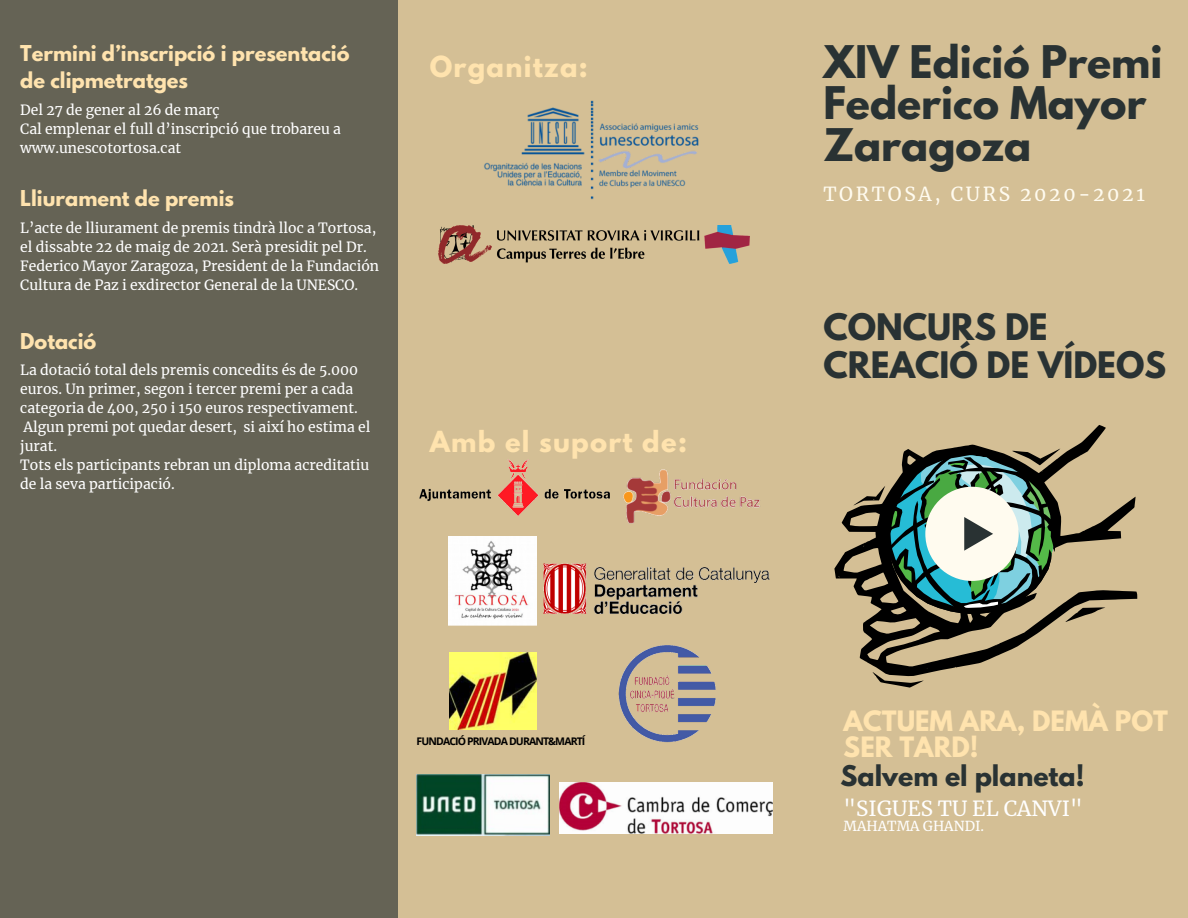
<style>
.page{position:relative;width:1188px;height:918px;background:#d4bf95}
.page>*{position:absolute;margin:0;border:0;box-sizing:border-box;transform-origin:0 0}
.t1{font:700 39.9px/41.7px "League Spartan";color:#293233}
.t2{font:700 32.4px "League Spartan";color:#293233}
.t3{font:700 25.8px "League Spartan";letter-spacing:.05em;color:#ffe3ae}
.t4{font:700 25.2px "League Spartan";color:#293233}
.t5{font:700 24.9px/25.8px "League Spartan";color:#ffe3ae}
.t6{font:20.7px "Merriweather";color:#fff}
.t7{font:700 19.35px/27px "League Spartan";color:#ffe3ae}
.t8{font:19.2px "Merriweather";letter-spacing:.14em;color:#fffbef}
.t9{font:13.95px/19.2px "Merriweather";color:#fff}
.t10{font:13.65px "Merriweather";color:#fff}
.t11{font:700 10.5px "Open Sans";letter-spacing:-.08em;color:#000}
</style>
<div class="page">
<div style="left:0;top:0;width:397px;height:918px;background:#656355"></div>
<img style="left:484px;top:100px;width:215px;height:100px">
<img style="left:419px;top:459px;width:191px;height:56px">
<img style="left:623px;top:469px;width:137px;height:55px">
<img style="left:448px;top:537px;width:88px;height:89px">
<img style="left:543px;top:563px;width:227px;height:51px">
<img style="left:450px;top:653px;width:87px;height:76px">
<img style="left:618px;top:645px;width:98px;height:97px">
<img style="left:416px;top:775px;width:134px;height:60px">
<img style="left:559px;top:783px;width:213px;height:51px">
<svg style="left:834px;top:425px;width:303px;height:262px"></svg>
<svg style="left:886px;top:453px;width:172px;height:161px;background:#6f8c81"></svg>
<img style="left:438px;top:225px;width:312px;height:38px">
<p class="t7" style="left:20px;top:42px;width:331px">Termini d’inscripció i presentació de clipmetratges</p>
<p class="t9" style="left:20px;top:100px;width:201px">Del 27 de gener al 26 de març</p>
<p class="t9" style="left:20px;top:120px;width:322px">Cal emplenar el full d’inscripció que trobareu a www.unescotortosa.cat</p>
<p class="t7" style="left:20px;top:187px;width:215px">Lliurament de premis</p>
<p class="t9" style="left:20px;top:218px;width:360px">L’acte de lliurament de premis tindrà lloc a Tortosa, el dissabte 22 de maig de 2021. Serà presidit pel Dr.<br>Federico Mayor Zaragoza, President de la Fundación Cultura de Paz i exdirector General de la UNESCO.</p>
<p class="t7" style="left:20px;top:330px;width:78px">Dotació</p>
<p class="t9" style="left:20px;top:360px;width:339px">La dotació total dels premis concedits és de 5.000</p>
<p class="t9" style="left:20px;top:379px;width:352px">euros. Un primer, segon i tercer premi per a cada categoria de 400, 250 i 150 euros respectivament.<br>Algun premi pot quedar desert, si així ho estima el jurat.</p>
<p class="t9" style="left:20px;top:456px;width:351px">Tots els participants rebran un diploma acreditatiu de la seva participació.</p>
<p class="t3" style="left:430px;top:54px;width:160px">Organitza:</p>
<p class="t3" style="left:430px;top:429px;width:259px">Amb el suport de:</p>
<p class="t11" style="left:417px;top:734px;width:170px">FUNDACIÓ PRIVADA DURANT&amp;MARTÍ</p>
<p class="t1" style="left:823px;top:46px;width:341px">XIV Edició Premi</p>
<p class="t1" style="left:823px;top:88px;width:325px">Federico Mayor<br>Zaragoza</p>
<p class="t8" style="left:823px;top:183px;width:323px">TORTOSA, CURS 2020-2021</p>
<p class="t2" style="left:823px;top:311px;width:226px">CONCURS DE</p>
<p class="t2" style="left:823px;top:349px;width:344px">CREACIÓ DE VÍDEOS</p>
<p class="t5" style="left:844px;top:711px;width:326px">ACTUEM ARA, DEMÀ POT<br>SER TARD!</p>
<p class="t4" style="left:841px;top:763px;width:246px">Salvem el planeta!</p>
<p class="t6" style="left:844px;top:795px;width:241px">"SIGUES TU EL CANVI"</p>
<p class="t10" style="left:844px;top:818px;width:142px">MAHATMA GHANDI.</p>
</div>
